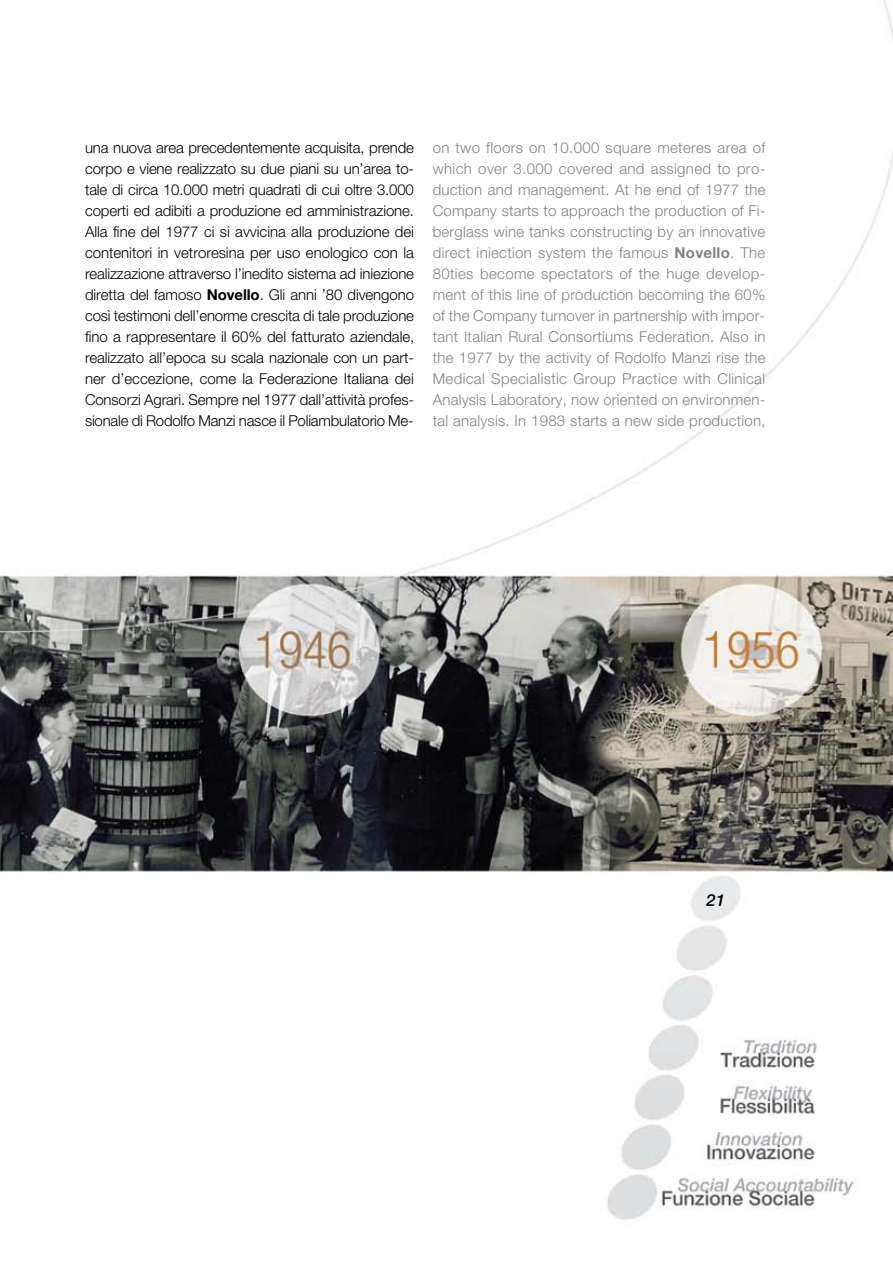
<style>
.page{position:relative;width:893px;height:1263px;background:#fff}
.page>*{position:absolute;margin:0;border:0;box-sizing:border-box;transform-origin:0 0}
.t1{font:italic 500 16.5px "Helvetica Neue LT";color:#000}
.t2{font:300 15px/21px "Helvetica Neue LT";letter-spacing:-.015em;color:#000;text-align:justify}
.t3{font:300 15px/21px "Helvetica Neue LT";letter-spacing:.015em;color:#808285;text-align:justify}
.s1{font-weight:700}
</style>
<div class="page">
<img style="left:0;top:0;width:893px;height:1220px">
<p class="t2" style="left:85px;top:137px;width:331px">una nuova area precedentemente acquisita, prende corpo e viene realizzato su due piani su un’area to&shy;tale di circa 10.000 metri quadrati di cui oltre 3.000 coperti ed adibiti a produzione ed amministrazione.<br>Alla fine del 1977 ci si avvicina alla produzione dei contenitori in vetroresina per uso enologico con la realizzazione attraverso l’inedito sistema ad iniezione diretta del famoso <span class="s1">Novello</span>. Gli anni ’80 divengono così testimoni dell’enorme crescita di tale produzione fino a rappresentare il 60% del fatturato aziendale, realizzato all’epoca su scala nazionale con un part&shy;ner d’eccezione, come la Federazione Italiana dei Consorzi Agrari. Sempre nel 1977 dall’attività profes&shy;sionale di Rodolfo Manzi nasce il Poliambulatorio Me-</p>
<p class="t3" style="left:433px;top:137px;width:334px">on two floors on 10.000 square meteres area of which over 3.000 covered and assigned to pro&shy;duction and management. At he end of 1977 the Company starts to approach the production of Fi&shy;berglass wine tanks constructing by an innovative direct iniection system the famous <span class="s1">Novello</span>. The 80ties become spectators of the huge develop&shy;ment of this line of production becoming the 60% of the Company turnover in partnership with impor&shy;tant Italian Rural Consortiums Federation. Also in the 1977 by the activity of Rodolfo Manzi rise the Medical Specialistic Group Practice with Clinical Analysis Laboratory, now oriented on environmen&shy;tal analysis. In 1983 starts a new side production,</p>
<p class="t1" style="left:706px;top:890px;width:20px">21</p>
</div>
